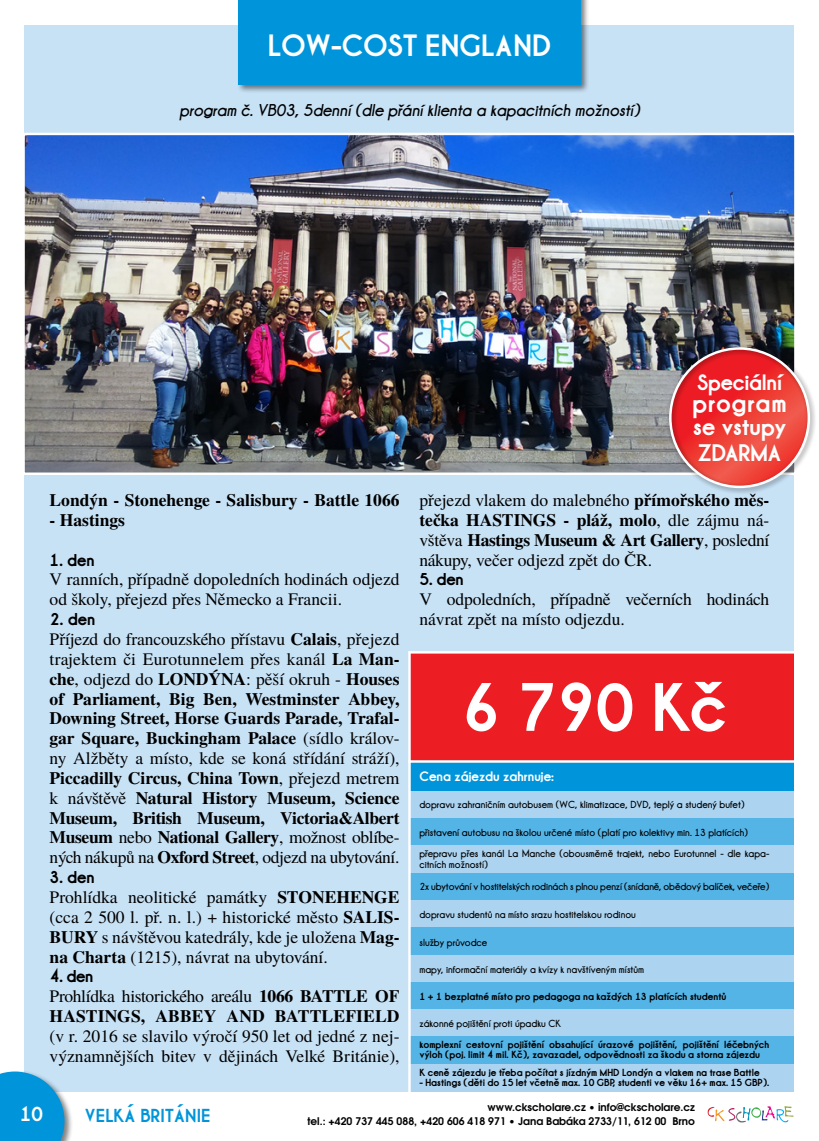
<style>
.page{position:relative;width:819px;height:1141px;background:#fff}
.page>*{position:absolute;margin:0;border:0;box-sizing:border-box;transform-origin:0 0}
.t1{font:700 70px "Champagne&Limousines Thick";color:#fff}
.t2{font:700 31.5px "Champagne&Limousines Thick";color:#fff}
.t3{font:700 26.25px "Champagne&Limousines Thick";letter-spacing:.03em;color:#fff}
.t4{font:700 24.5px/26.2px "Champagne&Limousines Thick";letter-spacing:-.02em;color:#fff}
.t5{font:700 22.75px "Champagne&Limousines Thick";letter-spacing:-.01em;color:#fff}
.t6{font:700 21px "Champagne&Limousines Thick";color:#fff}
.t7{font:700 19.25px "Champagne&Limousines Thick";color:#0095da}
.t8{font:700 17.5px/19.8px "Te X Gyre Termes";color:#000;text-align:justify}
.t9{font:17.5px/19.8px "Te X Gyre Termes";color:#000}
.t10{font:italic 17.5px "Champagne&Limousines Thick";color:#000}
.t11{font:700 17.5px "Champagne&Limousines Thick";color:#000}
.t12{font:700 14px "Champagne&Limousines Thick";color:#fff}
.t13{font:10.5px/21px "Champagne&Limousines Thick";color:#000}
.t14{font:700 10.5px/10.5px "Champagne&Limousines Thick";color:#000}
.t15{font:700 10.5px/14px "Te X Gyre Adventor";color:#000;text-align:right}
.s1{font-weight:400}
.s2{font-weight:700}
</style>
<div class="page">
<div style="left:25px;top:25px;width:769px;height:1066px;background:#c7e1f5"></div>
<div style="left:409px;top:791px;width:385px;height:28px;background:#acd4f1"></div>
<div style="left:409px;top:819px;width:385px;height:27px;background:#55b4e6"></div>
<div style="left:409px;top:955px;width:385px;height:27px;background:#acd4f1"></div>
<div style="left:409px;top:846px;width:385px;height:27px;background:#acd4f1"></div>
<div style="left:409px;top:982px;width:385px;height:27px;background:#55b4e6"></div>
<div style="left:409px;top:873px;width:385px;height:27px;background:#55b4e6"></div>
<div style="left:409px;top:1009px;width:385px;height:28px;background:#acd4f1"></div>
<div style="left:409px;top:900px;width:385px;height:28px;background:#acd4f1"></div>
<div style="left:409px;top:1037px;width:385px;height:27px;background:#55b4e6"></div>
<div style="left:409px;top:928px;width:385px;height:27px;background:#55b4e6"></div>
<div style="left:409px;top:1064px;width:385px;height:27px;background:#acd4f1"></div>
<div style="left:0;top:1070px;width:74px;height:71px;background:#000;opacity:.5"></div>
<svg style="left:0;top:1071px;width:64px;height:70px;background:#189ddb"></svg>
<div style="left:236px;top:0;width:354px;height:93px;background:#000;opacity:.5"></div>
<div style="left:238px;top:0;width:342px;height:84px;background:#0095da"></div>
<svg style="left:707px;top:1106px;width:86px;height:17px"></svg>
<div style="left:409px;top:761px;width:385px;height:30px;background:#0095da"></div>
<div style="left:409px;top:652px;width:385px;height:109px;background:#ed1d24"></div>
<hr style="left:408px;top:652px;width:2px;height:449px;background:#fff">
<hr style="left:408px;top:760px;width:386px;height:3px;background:#fff">
<hr style="left:408px;top:651px;width:386px;height:3px;background:#fff">
<img style="left:25px;top:136px;width:768px;height:336px">
<div style="left:22px;top:133px;width:774px;height:342px;border:2px solid #fff"></div>
<div style="left:665px;top:344px;width:152px;height:151px;background:#000;opacity:.5"></div>
<h2 class="t2" style="left:268px;top:27px;width:284px">LOW-COST ENGLAND</h2>
<p class="t10" style="left:179px;top:100px;width:461px">program č. VB03, 5denní (dle přání klienta a kapacitních možností)</p>
<h3 class="t5" style="left:697px;top:368px;width:87px">Speciální</h3>
<h3 class="t3" style="left:692px;top:388px;width:96px">program</h3>
<h3 class="t4" style="left:693px;top:414px;width:94px">se vstupy<br>ZDARMA</h3>
<p class="t8" style="left:50px;top:489px;width:351px">Londýn - Stonehenge - Salisbury - Battle 1066</p>
<p class="t8" style="left:50px;top:509px;width:77px">- Hastings</p>
<p class="t11" style="left:50px;top:549px;width:47px">1. den</p>
<p class="t9" style="left:50px;top:569px;width:351px">V ranních, případně dopoledních hodinách odjezd od školy, přejezd přes Německo a Francii.</p>
<p class="t11" style="left:50px;top:609px;width:47px">2. den</p>
<p class="t8" style="left:50px;top:628px;width:351px"><span class="s1">Příjezd do francouzského přístavu</span> Calais<span class="s1">, přejezd trajektem či Eurotunnelem přes kanál</span> La Man&shy;che<span class="s1">, odjezd do</span> LONDÝNA<span class="s1">: pěší okruh -</span> Houses of Parliament, Big Ben, Westminster Abbey, Downing Street, Horse Guards Parade, Trafal&shy;gar Square, Buckingham Palace <span class="s1">(sídlo králov&shy;ny Alžběty a místo, kde se koná střídání stráží), </span>Piccadilly Circus, China Town<span class="s1">, přejezd metrem k návštěvě</span> Natural History Museum, Science Museum, British Museum, Victoria&amp;Albert Museum <span class="s1">nebo</span> National Gallery<span class="s1">, možnost oblíbe&shy;ných nákupů na</span> Oxford Street<span class="s1">, odjezd na ubytování.</span></p>
<p class="t11" style="left:50px;top:867px;width:47px">3. den</p>
<p class="t9" style="left:50px;top:886px;width:351px;text-align:justify">Prohlídka neolitické památky <span class="s2">STONEHENGE </span>(cca 2 500 l. př. n. l.) + historické město <span class="s2">SALIS-BURY</span> s návštěvou katedrály, kde je uložena <span class="s2">Mag&shy;na Charta</span> (1215), návrat na ubytování.</p>
<p class="t11" style="left:50px;top:966px;width:45px">4. den</p>
<p class="t8" style="left:50px;top:985px;width:351px"><span class="s1">Prohlídka historického areálu</span> 1066 BATTLE OF<br>HASTINGS, ABBEY AND BATTLEFIELD</p>
<p class="t9" style="left:50px;top:1025px;width:351px">(v r. 2016 se slavilo výročí 950 let od jedné z nej&shy;významnějších bitev v dějinách Velké Británie),</p>
<p class="t9" style="left:419px;top:489px;width:351px;text-align:justify">přejezd vlakem do malebného <span class="s2">přímořského měs&shy;tečka HASTINGS - pláž, molo</span>, dle zájmu ná&shy;vštěva <span class="s2">Hastings Museum &amp; Art Gallery</span>, poslední nákupy, večer odjezd zpět do ČR.</p>
<p class="t11" style="left:419px;top:569px;width:46px">5. den</p>
<p class="t9" style="left:419px;top:589px;width:351px">V odpoledních, případně večerních hodinách návrat zpět na místo odjezdu.</p>
<h1 class="t1" style="left:462px;top:665px;width:266px">6 790 Kč</h1>
<p class="t12" style="left:419px;top:768px;width:136px">Cena zájezdu zahrnuje:</p>
<p class="t13" style="left:419px;top:794px;width:327px">dopravu zahraničním autobusem (WC, klimatizace, DVD, teplý a studený bufet)</p>
<p class="t13" style="left:419px;top:822px;width:351px">přistavení autobusu na školou určené místo (platí pro kolektivy min. 13 platících) přepravu přes kanál La Manche (obousměrně trajekt, nebo Eurotunnel - dle kapa-</p>
<p class="t13" style="left:419px;top:853px;width:351px;line-height:22.8px">citních možností)<br>2x ubytování v hostitelských rodinách s plnou penzí (snídaně, obědový balíček, večeře)</p>
<p class="t13" style="left:419px;top:904px;width:218px">dopravu studentů na místo srazu hostitelskou rodinou</p>
<p class="t13" style="left:419px;top:932px;width:69px">služby průvodce</p>
<p class="t13" style="left:419px;top:959px;width:226px">mapy, informační materiály a kvízy k navštíveným místům</p>
<p class="t14" style="left:419px;top:991px;width:308px">1 + 1 bezplatné místo pro pedagoga na každých 13 platících studentů</p>
<p class="t13" style="left:419px;top:1013px;width:143px">zákonné pojištění proti úpadku CK</p>
<p class="t14" style="left:419px;top:1039px;width:351px">komplexní cestovní pojištění obsahující úrazové pojištění, pojištění léčebných výloh (poj. limit 4 mil. Kč), zavazadel, odpovědnosti za škodu a storna zájezdu</p>
<p class="t14" style="left:419px;top:1067px;width:342px">K ceně zájezdu je třeba počítat s jízdným MHD Londýn a vlakem na trase Battle</p>
<p class="t14" style="left:419px;top:1078px;width:351px">- Hastings (děti do 15 let včetně max. 10 GBP, studenti ve věku 16+ max. 15 GBP).</p>
<p class="t6" style="left:20px;top:1101px;width:25px">10</p>
<p class="t7" style="left:84px;top:1104px;width:128px">VELKÁ BRITÁNIE</p>
<p class="t15" style="left:307px;top:1099px;width:389px">www.ckscholare.cz • info@ckscholare.cz<br>tel.: +420 737 445 088, +420 606 418 971 • Jana Babáka 2733/11, 612 00 Brno</p>
</div>
